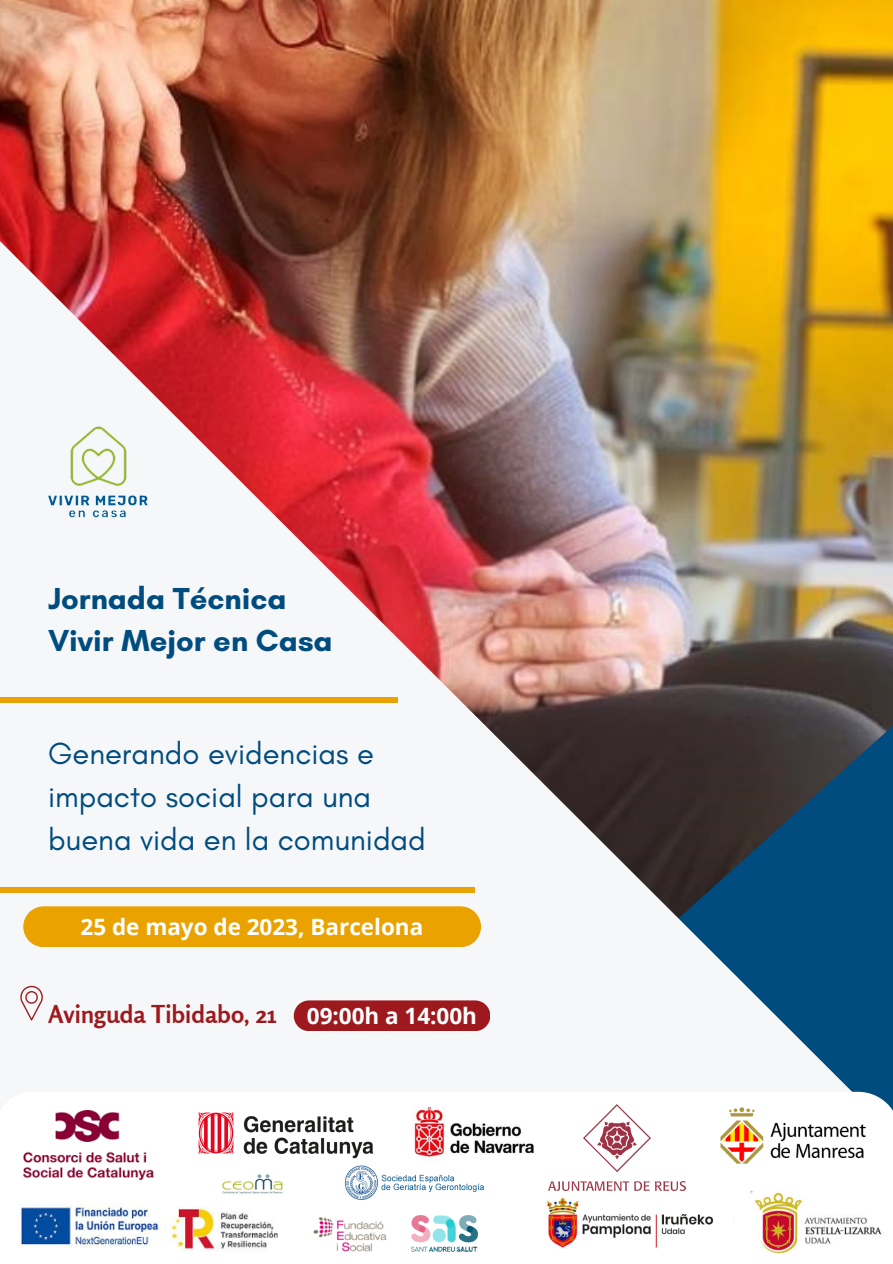
<style>
.page{position:relative;width:893px;height:1264px;background:#fff}
.page>*{position:absolute;margin:0;border:0;box-sizing:border-box;transform-origin:0 0}
.t1{font:30.9px/42.8px "Glacial Indifference";color:#004c7f}
.t2{font:700 30.9px "Glacial Indifference";color:#004c7f}
.t3{font:700 24.6px "Rosario";color:#9e191e}
.t4{font:700 22.5px "Open Sans";color:#fff}
</style>
<div class="page">
<img style="left:0;top:0;width:892px;height:59px">
<img style="left:0;top:59px;width:892px;height:1032px">
<img style="left:43px;top:420px;width:112px;height:108px">
<hr style="left:0;top:698px;width:397px;height:4px;background:#eaa200">
<div style="left:0;top:887px;width:474px;height:5px;background:#eaa200"></div>
<div style="left:23px;top:906px;width:457px;height:41px;background:#eaa200"></div>
<svg style="left:20px;top:985px;width:23px;height:35px"></svg>
<img style="left:23px;top:1110px;width:131px;height:70px">
<div style="left:294px;top:1000px;width:196px;height:31px;background:#9e191e"></div>
<img style="left:313px;top:1217px;width:74px;height:35px">
<img style="left:411px;top:1215px;width:66px;height:36px">
<img style="left:18px;top:1204px;width:148px;height:44px">
<img style="left:412px;top:1107px;width:122px;height:54px">
<img style="left:546px;top:1182px;width:167px;height:67px">
<img style="left:170px;top:1206px;width:108px;height:45px">
<img style="left:733px;top:1190px;width:149px;height:64px">
<img style="left:199px;top:1112px;width:174px;height:46px">
<img style="left:344px;top:1165px;width:139px;height:34px">
<img style="left:222px;top:1174px;width:61px;height:20px">
<img style="left:720px;top:1107px;width:146px;height:57px">
<img style="left:548px;top:1104px;width:137px;height:86px">
<p class="t2" style="left:48px;top:579px;width:240px">Jornada Técnica</p>
<p class="t2" style="left:48px;top:622px;width:286px">Vivir Mejor en Casa</p>
<p class="t1" style="left:48px;top:732px;width:379px">Generando evidencias e impacto social para una buena vida en la comunidad</p>
<p class="t4" style="left:81px;top:910px;width:344px">25 de mayo de 2023, Barcelona</p>
<p class="t3" style="left:48px;top:998px;width:230px">Avinguda Tibidabo, 21</p>
<p class="t4" style="left:307px;top:999px;width:172px">09:00h a 14:00h</p>
</div>
